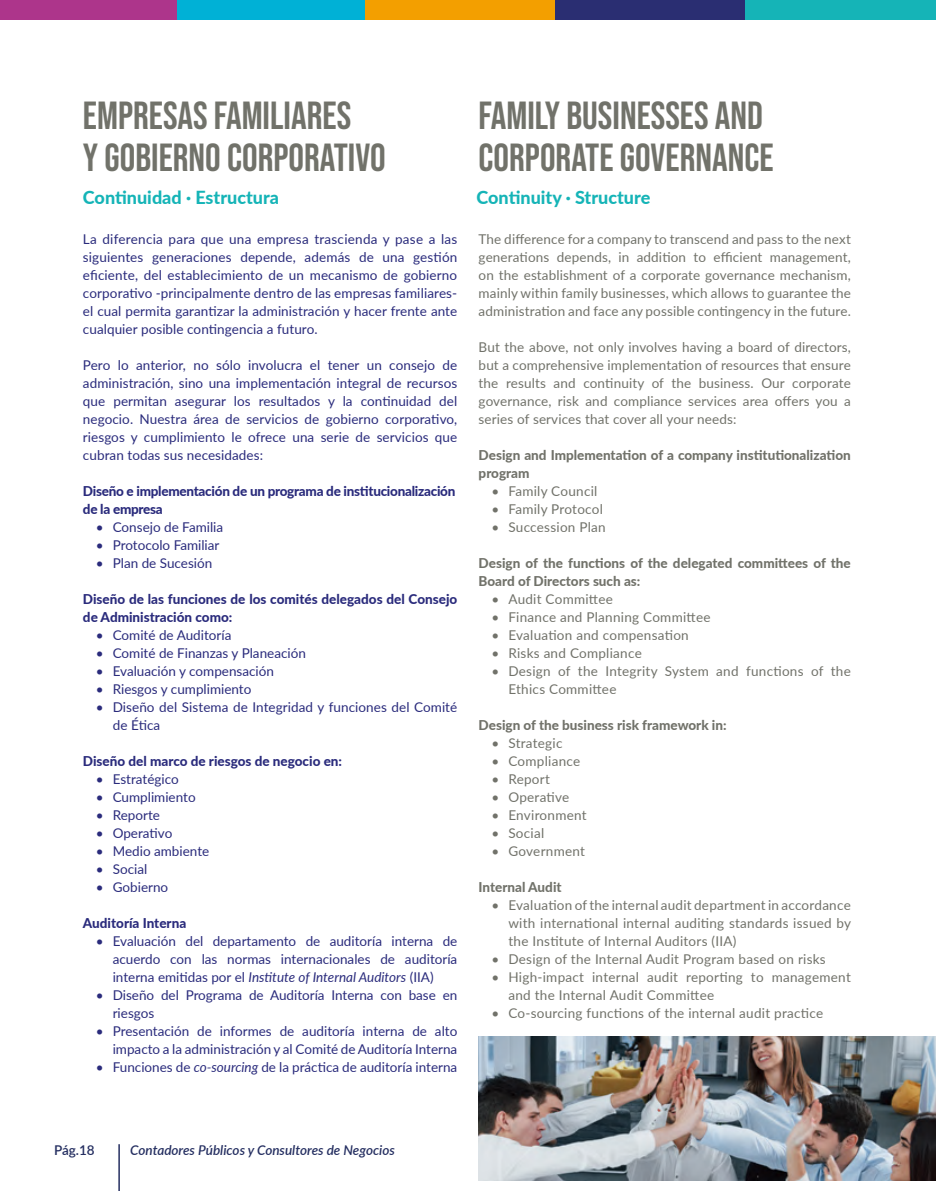
<style>
.page{position:relative;width:936px;height:1191px;background:#fff}
.page>*{position:absolute;margin:0;border:0;box-sizing:border-box;transform-origin:0 0}
.t1{font:39px/42px "Bebas Neue";color:#71726a}
.t2{font:800 18px "Lato";color:#15b4b7}
.t3{font:13.5px/18px "Lato";color:#2a2b7c;text-align:justify}
.t4{font:13.5px/18px "Lato";letter-spacing:.02em;color:#71726a;text-align:justify}
.t5{font:800 13.5px/18px "Lato";color:#71726a}
.t6{font:800 13.5px/18px "Lato";color:#2a2b7c}
.t7{font:800 13.5px/18px "Lato";letter-spacing:-.02em;color:#2a2b7c}
.t8{font:italic 600 13.5px "Lato";color:#252f61}
.t9{font:600 13.5px "Lato";color:#252f61}
.s1{font-style:italic}
</style>
<div class="page">
<hr style="left:118px;top:1144px;width:2px;height:47px;background:#252f61">
<div style="left:0;top:0;width:177px;height:20px;background:#ad358b"></div>
<div style="left:177px;top:0;width:190px;height:20px;background:#00b1d6"></div>
<div style="left:365px;top:0;width:190px;height:20px;background:#f39f00"></div>
<div style="left:555px;top:0;width:190px;height:20px;background:#2a2e72"></div>
<div style="left:745px;top:0;width:190px;height:20px;background:#15b4b7"></div>
<img style="left:478px;top:1036px;width:457px;height:144px">
<h1 class="t1" style="left:83px;top:94px;width:304px">EMPRESAS FAMILIARES<br>Y GOBIERNO CORPORATIVO</h1>
<h1 class="t1" style="left:478px;top:94px;width:296px">FAMILY BUSINESSES AND<br>CORPORATE GOVERNANCE</h1>
<h2 class="t2" style="left:83px;top:184px;width:197px">Continuidad · Estructura</h2>
<h2 class="t2" style="left:476px;top:184px;width:175px">Continuity · Structure</h2>
<p class="t3" style="left:83px;top:229px;width:376px">La diferencia para que una empresa trascienda y pase a las siguientes generaciones depende, además de una gestión eficiente, del establecimiento de un mecanismo de gobierno corporativo -principalmente dentro de las empresas familiares&shy;el cual permita garantizar la administración y hacer frente ante cualquier posible contingencia a futuro.</p>
<p class="t3" style="left:83px;top:355px;width:376px">Pero lo anterior, no sólo involucra el tener un consejo de administración, sino una implementación integral de recursos que permitan asegurar los resultados y la continuidad del negocio. Nuestra área de servicios de gobierno corporativo, riesgos y cumplimiento le ofrece una serie de servicios que cubran todas sus necesidades:</p>
<p class="t7" style="left:83px;top:481px;width:374px">Diseño e implementación de un programa de institucionalización de la empresa</p>
<p class="t3" style="left:96px;top:517px;width:129px">• Consejo de Familia</p>
<p class="t3" style="left:96px;top:535px;width:125px">• Protocolo Familiar</p>
<p class="t3" style="left:96px;top:553px;width:118px">• Plan de Sucesión</p>
<p class="t6" style="left:83px;top:589px;width:376px">Diseño de las funciones de los comités delegados del Consejo de Administración como:</p>
<p class="t3" style="left:96px;top:625px;width:137px">• Comité de Auditoría</p>
<p class="t3" style="left:96px;top:643px;width:212px">• Comité de Finanzas y Planeación</p>
<p class="t3" style="left:96px;top:661px;width:180px">• Evaluación y compensación</p>
<p class="t3" style="left:96px;top:679px;width:157px">• Riesgos y cumplimiento</p>
<p class="t3" style="left:113px;top:697px;width:346px;text-indent:-17px">• Diseño del Sistema de Integridad y funciones del Comité de Ética</p>
<p class="t6" style="left:83px;top:751px;width:261px">Diseño del marco de riesgos de negocio en:</p>
<p class="t3" style="left:96px;top:769px;width:84px">• Estratégico</p>
<p class="t3" style="left:96px;top:787px;width:101px">• Cumplimiento</p>
<p class="t3" style="left:96px;top:805px;width:66px">• Reporte</p>
<p class="t3" style="left:96px;top:823px;width:78px">• Operativo</p>
<p class="t3" style="left:96px;top:841px;width:115px">• Medio ambiente</p>
<p class="t3" style="left:96px;top:859px;width:53px">• Social</p>
<p class="t3" style="left:96px;top:877px;width:74px">• Gobierno</p>
<p class="t6" style="left:83px;top:913px;width:105px">Auditoría Interna</p>
<p class="t3" style="left:113px;top:931px;width:346px;text-indent:-17px">• Evaluación del departamento de auditoría interna de acuerdo con las normas internacionales de auditoría interna emitidas por el <span class="s1">Institute of Internal Auditors</span> (IIA)</p>
<p class="t3" style="left:113px;top:985px;width:346px;text-indent:-17px">• Diseño del Programa de Auditoría Interna con base en riesgos</p>
<p class="t3" style="left:96px;top:1021px;width:363px;text-align:right">• Presentación de informes de auditoría interna de alto impacto a la administración y al Comité de Auditoría Interna</p>
<p class="t3" style="left:96px;top:1057px;width:363px">• Funciones de <span class="s1">co-sourcing</span> de la práctica de auditoría interna</p>
<p class="t4" style="left:478px;top:229px;width:374px">The difference for a company to transcend and pass to the next generations depends, in addition to efficient management, on the establishment of a corporate governance mechanism, mainly within family businesses, which allows to guarantee the administration and face any possible contingency in the future.</p>
<p class="t4" style="left:478px;top:337px;width:374px">But the above, not only involves having a board of directors, but a comprehensive implementation of resources that ensure the results and continuity of the business. Our corporate governance, risk and compliance services area offers you a series of services that cover all your needs:</p>
<p class="t5" style="left:478px;top:445px;width:374px">Design and Implementation of a company institutionalization program</p>
<p class="t4" style="left:491px;top:481px;width:107px">• Family Council</p>
<p class="t4" style="left:491px;top:499px;width:113px">• Family Protocol</p>
<p class="t4" style="left:491px;top:517px;width:116px">• Succession Plan</p>
<p class="t5" style="left:478px;top:553px;width:374px">Design of the functions of the delegated committees of the<br>Board of Directors such as:</p>
<p class="t4" style="left:491px;top:589px;width:123px">• Audit Committee</p>
<p class="t4" style="left:491px;top:607px;width:221px">• Finance and Planning Committee</p>
<p class="t4" style="left:491px;top:625px;width:199px">• Evaluation and compensation</p>
<p class="t4" style="left:491px;top:643px;width:152px">• Risks and Compliance</p>
<p class="t4" style="left:508px;top:661px;width:344px;text-indent:-17px">• Design of the Integrity System and functions of the<br>Ethics Committee</p>
<p class="t5" style="left:478px;top:715px;width:249px">Design of the business risk framework in:</p>
<p class="t4" style="left:491px;top:733px;width:73px">• Strategic</p>
<p class="t4" style="left:491px;top:751px;width:90px">• Compliance</p>
<p class="t4" style="left:491px;top:769px;width:60px">• Report</p>
<p class="t4" style="left:491px;top:787px;width:79px">• Operative</p>
<p class="t4" style="left:491px;top:805px;width:97px">• Environment</p>
<p class="t4" style="left:491px;top:823px;width:54px">• Social</p>
<p class="t4" style="left:491px;top:841px;width:95px">• Government</p>
<p class="t5" style="left:478px;top:877px;width:84px">Internal Audit</p>
<p class="t4" style="left:508px;top:895px;width:344px;text-indent:-17px">• Evaluation of the internal audit department in accordance with international internal auditing standards issued by the Institute of Internal Auditors (IIA)</p>
<p class="t4" style="left:491px;top:949px;width:336px">• Design of the Internal Audit Program based on risks</p>
<p class="t4" style="left:508px;top:967px;width:344px;text-indent:-17px">• High-impact internal audit reporting to management and the Internal Audit Committee</p>
<p class="t4" style="left:491px;top:1003px;width:333px">• Co-sourcing functions of the internal audit practice</p>
<p class="t9" style="left:54px;top:1140px;width:42px">Pág.18</p>
<p class="t8" style="left:130px;top:1140px;width:266px">Contadores Públicos y Consultores de Negocios</p>
</div>
